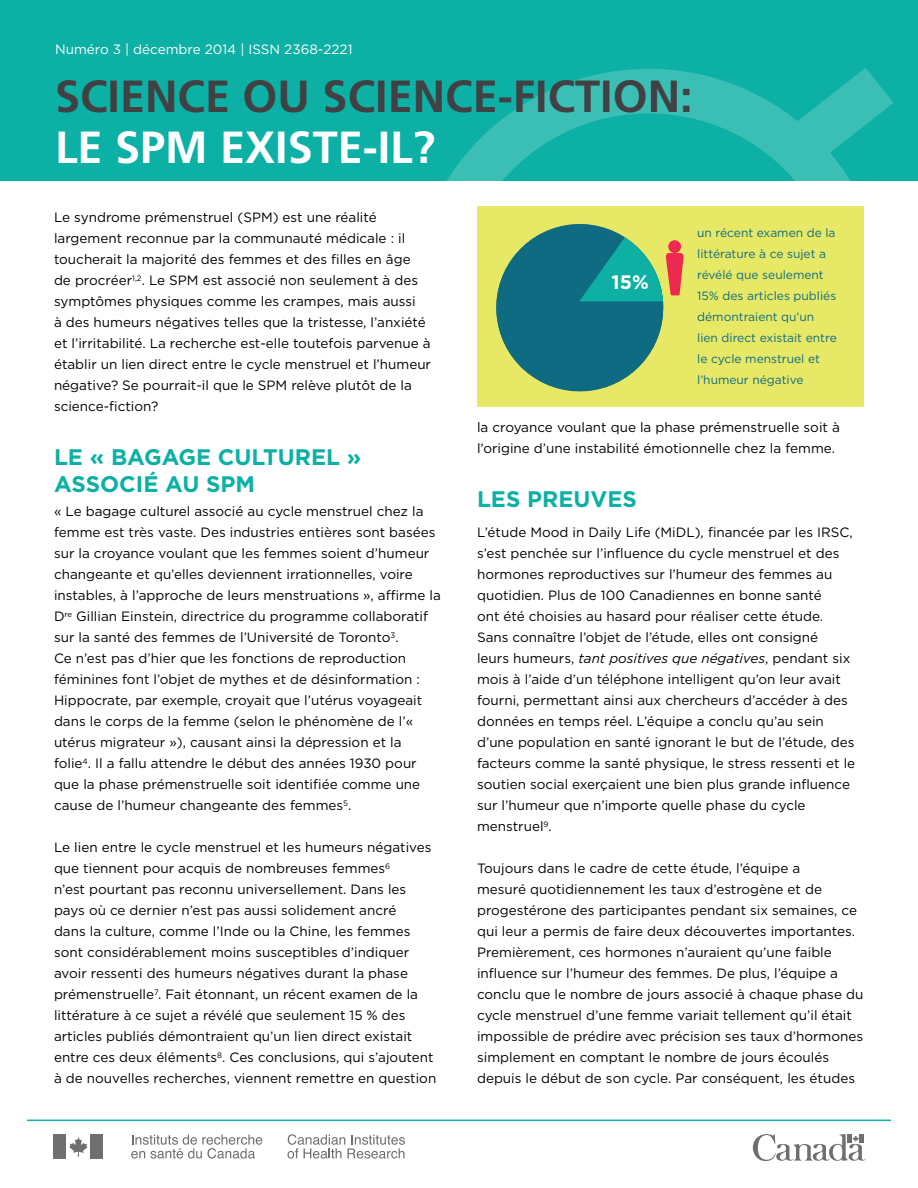
<style>
.page{position:relative;width:918px;height:1188px;background:#fff}
.page>*{position:absolute;margin:0;border:0;box-sizing:border-box;transform-origin:0 0}
.t1{font:700 45px "Frutiger";color:#414042}
.t2{font:700 45px "Frutiger";color:#fff}
.t3{font:700 22.5px/27px "Gotham";color:#0cb0a4}
.t4{font:700 19.5px "Gotham";color:#fff}
.t5{font:13.5px/21px "Gotham";color:#000}
.t6{font:13.5px "Gotham";color:#fff}
.t7{font:12px/21px "Gotham";color:#0f6b81}
.s1{font-style:italic}
</style>
<div class="page">
<hr style="left:27px;top:1120px;width:864px;height:1px;background:#0cb0a4">
<svg style="left:753px;top:1134px;width:113px;height:27px"></svg>
<div style="left:54px;top:1134px;width:12px;height:25px;background:#6e6f71"></div>
<div style="left:91px;top:1134px;width:12px;height:25px;background:#6e6f71"></div>
<svg style="left:69px;top:1137px;width:19px;height:20px"></svg>
<svg style="left:287px;top:1134px;width:118px;height:25px"></svg>
<svg style="left:131px;top:1135px;width:131px;height:24px"></svg>
<div style="left:0;top:0;width:918px;height:180px;background:#0cb0a4"></div>
<svg style="left:447px;top:68px;width:447px;height:112px"></svg>
<div style="left:477px;top:206px;width:387px;height:201px;background:#e6e866"></div>
<svg style="left:496px;top:224px;width:188px;height:168px"></svg>
<p class="t6" style="left:55px;top:41px;width:299px">Numéro 3 | décembre 2014 | ISSN 2368-2221</p>
<h1 class="t1" style="left:55px;top:70px;width:639px">SCIENCE OU SCIENCE-FICTION:</h1>
<h1 class="t2" style="left:55px;top:121px;width:382px">LE SPM EXISTE-IL?</h1>
<p class="t5" style="left:54px;top:206px;width:379px">Le syndrome prémenstruel (SPM) est une réalité largement reconnue par la communauté médicale : il toucherait la majorité des femmes et des filles en âge<br>de procréer<sup>1,2</sup>. Le SPM est associé non seulement à des symptômes physiques comme les crampes, mais aussi<br>à des humeurs négatives telles que la tristesse, l’anxiété et l’irritabilité. La recherche est-elle toutefois parvenue à établir un lien direct entre le cycle menstruel et l’humeur négative? Se pourrait-il que le SPM relève plutôt de la science-fiction?</p>
<h2 class="t3" style="left:54px;top:443px;width:309px">LE « BAGAGE CULTUREL »<br>ASSOCIÉ AU SPM</h2>
<p class="t5" style="left:54px;top:500px;width:388px">« Le bagage culturel associé au cycle menstruel chez la femme est très vaste. Des industries entières sont basées sur la croyance voulant que les femmes soient d’humeur changeante et qu’elles deviennent irrationnelles, voire instables, à l’approche de leurs menstruations », affirme la D<sup>re</sup> Gillian Einstein, directrice du programme collaboratif sur la santé des femmes de l’Université de Toronto<sup>3</sup>.<br>Ce n’est pas d’hier que les fonctions de reproduction féminines font l’objet de mythes et de désinformation :<br>Hippocrate, par exemple, croyait que l’utérus voyageait dans le corps de la femme (selon le phénomène de l’« utérus migrateur »), causant ainsi la dépression et la folie<sup>4</sup>. Il a fallu attendre le début des années 1930 pour que la phase prémenstruelle soit identifiée comme une cause de l’humeur changeante des femmes<sup>5</sup>.</p>
<p class="t5" style="left:54px;top:836px;width:384px">Le lien entre le cycle menstruel et les humeurs négatives que tiennent pour acquis de nombreuses femmes<sup>6<br></sup>n’est pourtant pas reconnu universellement. Dans les pays où ce dernier n’est pas aussi solidement ancré<br>dans la culture, comme l’Inde ou la Chine, les femmes sont considérablement moins susceptibles d’indiquer avoir ressenti des humeurs négatives durant la phase prémenstruelle<sup>7</sup>. Fait étonnant, un récent examen de la littérature à ce sujet a révélé que seulement 15 % des articles publiés démontraient qu’un lien direct existait entre ces deux éléments<sup>8</sup>. Ces conclusions, qui s’ajoutent à de nouvelles recherches, viennent remettre en question</p>
<h3 class="t4" style="left:612px;top:269px;width:39px">15%</h3>
<h3 class="t4" style="left:616px;top:274px;width:39px">15%</h3>
<p class="t7" style="left:697px;top:222px;width:141px">un récent examen de la littérature à ce sujet a révélé que seulement<br>15% des articles publiés démontraient qu’un lien direct existait entre le cycle menstruel et l’humeur négative</p>
<p class="t5" style="left:477px;top:416px;width:364px">la croyance voulant que la phase prémenstruelle soit à l’origine d’une instabilité émotionnelle chez la femme.</p>
<h2 class="t3" style="left:477px;top:485px;width:161px">LES PREUVES</h2>
<p class="t5" style="left:477px;top:521px;width:380px">L’étude Mood in Daily Life (MiDL), financée par les IRSC, s’est penchée sur l’influence du cycle menstruel et des hormones reproductives sur l’humeur des femmes au quotidien. Plus de 100 Canadiennes en bonne santé<br>ont été choisies au hasard pour réaliser cette étude.<br>Sans connaître l’objet de l’étude, elles ont consigné<br>leurs humeurs, <span class="s1">tant positives que négatives</span>, pendant six mois à l’aide d’un téléphone intelligent qu’on leur avait fourni, permettant ainsi aux chercheurs d’accéder à des données en temps réel. L’équipe a conclu qu’au sein d’une population en santé ignorant le but de l’étude, des facteurs comme la santé physique, le stress ressenti et le soutien social exerçaient une bien plus grande influence sur l’humeur que n’importe quelle phase du cycle menstruel<sup>9</sup>.</p>
<p class="t5" style="left:477px;top:857px;width:388px">Toujours dans le cadre de cette étude, l’équipe a<br>mesuré quotidiennement les taux d’estrogène et de progestérone des participantes pendant six semaines, ce qui leur a permis de faire deux découvertes importantes.<br>Premièrement, ces hormones n’auraient qu’une faible influence sur l’humeur des femmes. De plus, l’équipe a conclu que le nombre de jours associé à chaque phase du cycle menstruel d’une femme variait tellement qu’il était impossible de prédire avec précision ses taux d’hormones simplement en comptant le nombre de jours écoulés depuis le début de son cycle. Par conséquent, les études</p>
</div>
